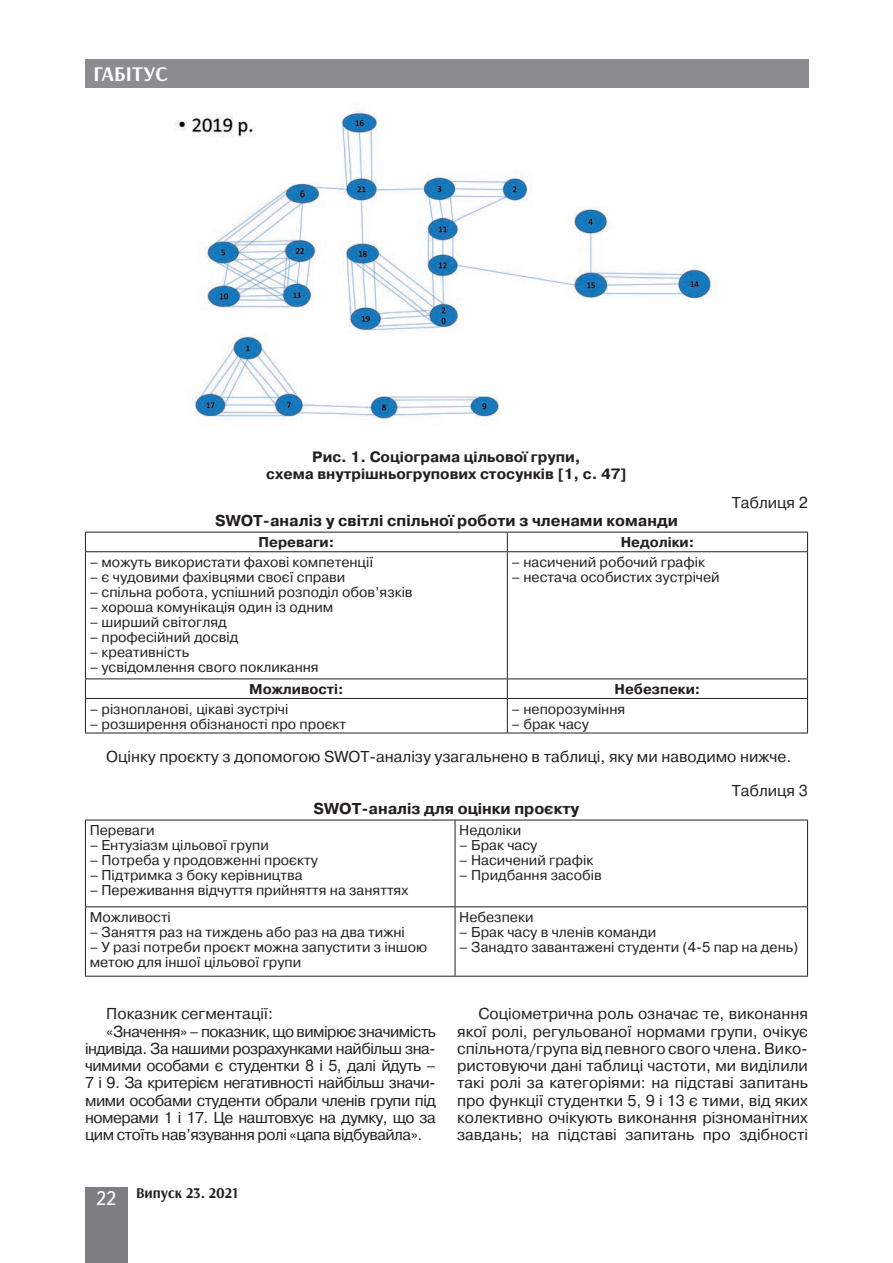
<style>
.page{position:relative;width:893px;height:1263px;background:#fff}
.page>*{position:absolute;margin:0;border:0;box-sizing:border-box;transform-origin:0 0}
.t1{font:700 21px "Arsenal";color:#fff}
.Текст_основной_G{font:15.75px/17.2px "Pragmatica C";color:#231f20;text-align:justify}
.Таблица_подпись{font:700 15.75px "Pragmatica C";color:#231f20}
.Рисунок_подпись{font:700 15px/17.2px "Pragmatica C";color:#231f20;text-align:center}
.t2{font:700 15px "Arsenal";color:#231f20}
.Таблица_текст{font:14.25px/15px "Pragmatica C";color:#231f20}
.Таблица_текст-2{font:700 14.25px "Pragmatica C";color:#231f20}
.s1{font-family:"Ukrainian Text";font-weight:400;font-size:19.5px;color:#fff}
</style>
<div class="page">
<div style="left:85px;top:59px;width:723px;height:29px;background:#8b8d90"></div>
<div style="left:85px;top:1186px;width:43px;height:76px;background:#7c7e81"></div>
<img style="left:175px;top:109px;width:541px;height:315px">
<hr style="left:85px;top:532px;width:422px;height:1px;background:#231f20">
<hr style="left:507px;top:532px;width:301px;height:1px;background:#231f20">
<hr style="left:85px;top:551px;width:422px;height:1px;background:#231f20">
<hr style="left:507px;top:551px;width:301px;height:1px;background:#231f20">
<hr style="left:85px;top:678px;width:422px;height:1px;background:#231f20">
<hr style="left:507px;top:678px;width:301px;height:1px;background:#231f20">
<hr style="left:85px;top:698px;width:422px;height:1px;background:#231f20">
<hr style="left:507px;top:698px;width:301px;height:1px;background:#231f20">
<hr style="left:85px;top:733px;width:422px;height:1px;background:#231f20">
<hr style="left:507px;top:733px;width:301px;height:1px;background:#231f20">
<svg style="left:85px;top:532px;width:1px;height:19px"></svg>
<hr style="left:85px;top:552px;width:1px;height:126px;background:#231f20">
<svg style="left:85px;top:679px;width:1px;height:19px"></svg>
<hr style="left:85px;top:699px;width:1px;height:34px;background:#231f20">
<svg style="left:507px;top:532px;width:1px;height:19px"></svg>
<svg style="left:807px;top:532px;width:1px;height:19px"></svg>
<hr style="left:507px;top:552px;width:1px;height:126px;background:#231f20">
<hr style="left:807px;top:552px;width:1px;height:126px;background:#231f20">
<svg style="left:507px;top:679px;width:1px;height:19px"></svg>
<svg style="left:807px;top:679px;width:1px;height:19px"></svg>
<hr style="left:507px;top:699px;width:1px;height:34px;background:#231f20">
<hr style="left:807px;top:699px;width:1px;height:34px;background:#231f20">
<hr style="left:85px;top:820px;width:370px;height:1px;background:#231f20">
<hr style="left:455px;top:820px;width:353px;height:1px;background:#231f20">
<hr style="left:85px;top:906px;width:370px;height:1px;background:#231f20">
<hr style="left:455px;top:906px;width:353px;height:1px;background:#231f20">
<hr style="left:85px;top:976px;width:370px;height:1px;background:#231f20">
<hr style="left:455px;top:976px;width:353px;height:1px;background:#231f20">
<hr style="left:85px;top:820px;width:1px;height:86px;background:#231f20">
<hr style="left:85px;top:907px;width:1px;height:69px;background:#231f20">
<hr style="left:455px;top:820px;width:1px;height:86px;background:#231f20">
<hr style="left:807px;top:820px;width:1px;height:86px;background:#231f20">
<hr style="left:455px;top:907px;width:1px;height:69px;background:#231f20">
<hr style="left:807px;top:907px;width:1px;height:69px;background:#231f20">
<h1 class="t1" style="left:94px;top:61px;width:76px">ГАБІТУС</h1>
<p class="Рисунок_подпись" style="left:266px;top:448px;width:362px">Рис. 1. Соціограма цільової групи,<br>схема внутрішньогрупових стосунків [1, с. 47]</p>
<p class="Таблица_подпись" style="left:215px;top:512px;width:464px">SWOT-аналіз у світлі спільної роботи з членами команди</p>
<p class="Таблица_текст-2" style="left:258px;top:535px;width:77px">Переваги:</p>
<p class="Таблица_текст-2" style="left:621px;top:535px;width:75px">Недоліки:</p>
<p class="Таблица_текст" style="left:90px;top:555px;width:285px">– можуть використати фахові компетенції</p>
<p class="Таблица_текст" style="left:90px;top:570px;width:257px">– є чудовими фахівцями своєї справи</p>
<p class="Таблица_текст" style="left:90px;top:585px;width:324px">– спільна робота, успішний розподіл обов’язків</p>
<p class="Таблица_текст" style="left:90px;top:600px;width:245px">– хороша комунікація один із одним</p>
<p class="Таблица_текст" style="left:90px;top:615px;width:139px">– ширший світогляд</p>
<p class="Таблица_текст" style="left:90px;top:630px;width:150px">– професійний досвід</p>
<p class="Таблица_текст" style="left:90px;top:645px;width:101px">– креативність</p>
<p class="Таблица_текст" style="left:90px;top:660px;width:231px">– усвідомлення свого покликання</p>
<p class="Таблица_текст" style="left:512px;top:555px;width:195px">– насичений робочий графік</p>
<p class="Таблица_текст" style="left:512px;top:570px;width:210px">– нестача особистих зустрічей</p>
<p class="Текст_основной_G" style="left:732px;top:495px;width:78px">Таблиця 2</p>
<p class="Таблица_текст-2" style="left:249px;top:682px;width:96px">Можливості:</p>
<p class="Таблица_текст-2" style="left:614px;top:682px;width:87px">Небезпеки:</p>
<p class="Таблица_текст" style="left:90px;top:702px;width:200px">– різнопланові, цікаві зустрічі</p>
<p class="Таблица_текст" style="left:90px;top:717px;width:258px">– розширення обізнаності про проєкт</p>
<p class="Таблица_текст" style="left:512px;top:702px;width:115px">– непорозуміння</p>
<p class="Таблица_текст" style="left:512px;top:717px;width:79px">– брак часу</p>
<p class="Текст_основной_G" style="left:106px;top:748px;width:687px">Оцінку проєкту з допомогою SWOT-аналізу узагальнено в таблиці, яку ми наводимо нижче.</p>
<p class="Текст_основной_G" style="left:732px;top:783px;width:78px">Таблиця 3</p>
<p class="Таблица_подпись" style="left:314px;top:800px;width:267px">SWOT-аналіз для оцінки проєкту</p>
<p class="Таблица_текст" style="left:90px;top:823px;width:67px">Переваги</p>
<p class="Таблица_текст" style="left:90px;top:838px;width:181px">– Ентузіазм цільової групи</p>
<p class="Таблица_текст" style="left:90px;top:853px;width:230px">– Потреба у продовженні проєкту</p>
<p class="Таблица_текст" style="left:90px;top:868px;width:214px">– Підтримка з боку керівництва</p>
<p class="Таблица_текст" style="left:90px;top:883px;width:320px">– Переживання відчуття прийняття на заняттях</p>
<p class="Таблица_текст" style="left:459px;top:823px;width:63px">Недоліки</p>
<p class="Таблица_текст" style="left:459px;top:838px;width:80px">– Брак часу</p>
<p class="Таблица_текст" style="left:459px;top:853px;width:136px">– Насичений графік</p>
<p class="Таблица_текст" style="left:459px;top:868px;width:144px">– Придбання засобів</p>
<p class="Таблица_текст" style="left:90px;top:910px;width:83px">Можливості</p>
<p class="Таблица_текст" style="left:90px;top:925px;width:317px">– Заняття раз на тиждень або раз на два тижні</p>
<p class="Таблица_текст" style="left:90px;top:940px;width:339px">– У разі потреби проєкт можна запустити з іншою метою для іншої цільової групи</p>
<p class="Текст_основной_G" style="left:106px;top:1005px;width:168px">Показник сегментації:</p>
<p class="Текст_основной_G" style="left:85px;top:1023px;width:352px;text-indent:21px">«Значення» – показник, що вимірює значимість індивіда. За нашими розрахунками найбільш зна&shy;чимими особами є студентки 8 і 5, далі йдуть – 7 і 9. За критерієм негативності найбільш значи&shy;мими особами студенти обрали членів групи під номерами 1 і 17. Це наштовхує на думку, що за цим стоїть нав’язування ролі «цапа відбувайла».</p>
<p class="t2" style="left:96px;top:1183px;width:144px"><span class="s1">22</span> Випуск 23. 2021</p>
<p class="Таблица_текст" style="left:459px;top:910px;width:76px">Небезпеки</p>
<p class="Таблица_текст" style="left:459px;top:925px;width:198px">– Брак часу в членів команди</p>
<p class="Таблица_текст" style="left:459px;top:940px;width:341px">– Занадто завантажені студенти (4-5 пар на день)</p>
<p class="Текст_основной_G" style="left:457px;top:1005px;width:352px;text-indent:21px">Соціометрична роль означає те, виконання якої ролі, регульованої нормами групи, очікує спільнота/група від певного свого члена. Вико&shy;ристовуючи дані таблиці частоти, ми виділили такі ролі за категоріями: на підставі запитань про функції студентки 5, 9 і 13 є тими, від яких колективно очікують виконання різноманітних завдань; на підставі запитань про здібності</p>
</div>
